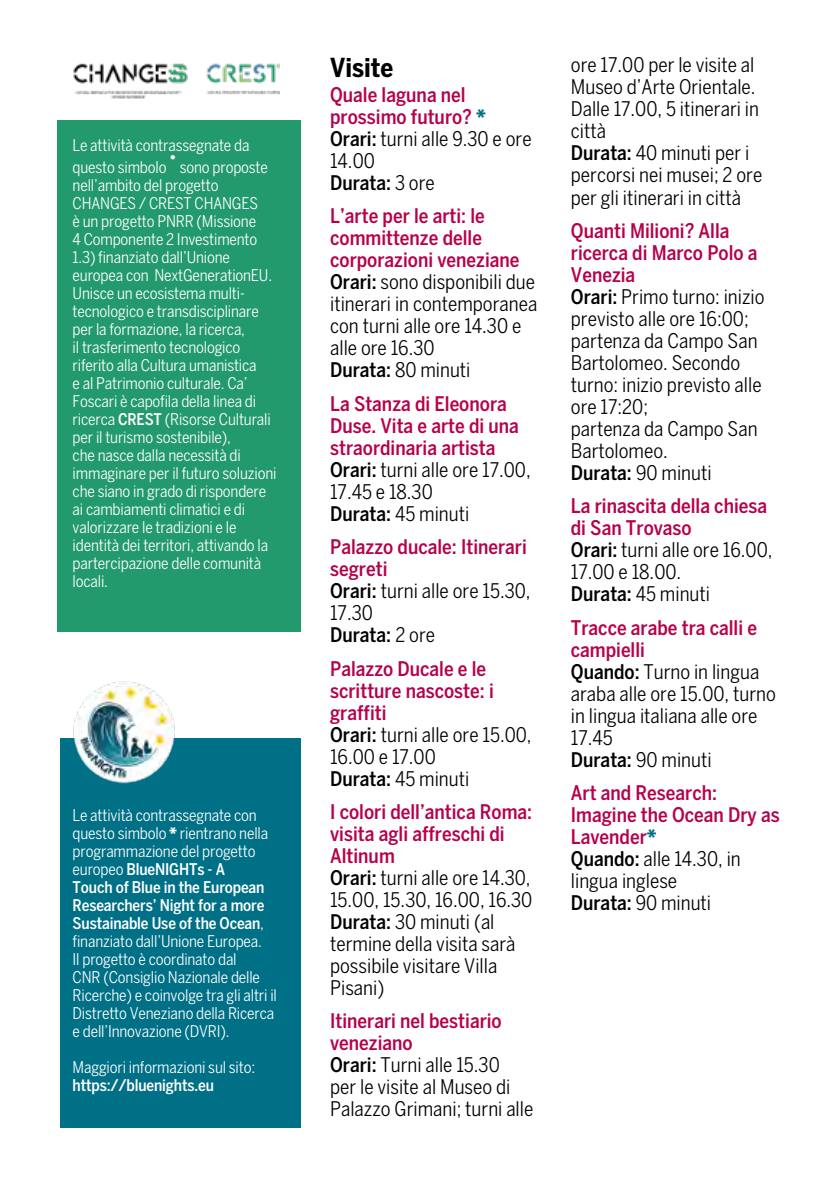
<style>
.page{position:relative;width:840px;height:1191px;background:#fff}
.page>*{position:absolute;margin:0;border:0;box-sizing:border-box;transform-origin:0 0}
.t1{font:700 26px "Benton Sans Cond";color:#000}
.t2{font:20px/22px "Benton Sans Cond";color:#000}
.t3{font:500 20px/22px "Benton Sans Cond";color:#b6014c}
.t4{font:900 16.4px "Benton Sans Cond";color:#fff}
.t5{font:16px/18px "Benton Sans Cond";letter-spacing:-.01em;color:#fff}
.t6{font:500 16px "Benton Sans Cond";letter-spacing:-.01em;color:#fff}
.s1{font-weight:500}
.s2{font-weight:900}
.s3{font-weight:900;color:#007086}
.s4{color:#000}
.s5{font-weight:400;color:#000}
.s6{font-weight:500;color:#b6014c}
</style>
<div class="page">
<div style="left:60px;top:738px;width:240px;height:389px;background:#007086"></div>
<div style="left:57px;top:120px;width:243px;height:512px;background:#239a6d"></div>
<img style="left:73px;top:681px;width:102px;height:102px">
<img style="left:73px;top:63px;width:206px;height:36px">
<p class="t5" style="left:73px;top:134px;width:178px;line-height:22px">Le attività contrassegnate da questo simbolo</p>
<p class="t4" style="left:169px;top:148px;width:9px">•</p>
<p class="t5" style="left:73px;top:158px;width:205px;text-indent:107px">sono proposte nell’ambito del progetto<br>CHANGES / CREST CHANGES<br>è un progetto PNRR (Missione<br>4 Componente 2 Investimento<br>1.3) finanziato dall’Unione europea con NextGenerationEU.<br>Unisce un ecosistema multi&shy;tecnologico e transdisciplinare per la formazione, la ricerca,<br>il trasferimento tecnologico riferito alla Cultura umanistica<br>e al Patrimonio culturale. Ca’<br>Foscari è capofila della linea di ricerca <span class="s1">CREST</span> (Risorse Culturali per il turismo sostenibile),<br>che nasce dalla necessità di immaginare per il futuro soluzioni che siano in grado di rispondere ai cambiamenti climatici e di valorizzare le tradizioni e le identità dei territori, attivando la partercipazione delle comunità locali.</p>
<p class="t5" style="left:73px;top:806px;width:206px">Le attività contrassegnate con questo simbolo <span class="s2">*</span> rientrano nella programmazione del progetto europeo <span class="s1">BlueNIGHTs - A<br>Touch of Blue in the European<br>Researchers’ Night for a more<br>Sustainable Use of the Ocean</span>, finanziato dall’Unione Europea.<br>Il progetto è coordinato dal<br>CNR (Consiglio Nazionale delle<br>Ricerche) e coinvolge tra gli altri il<br>Distretto Veneziano della Ricerca e dell’Innovazione (DVRI).</p>
<p class="t5" style="left:73px;top:1058px;width:184px">Maggiori informazioni sul sito:</p>
<p class="t6" style="left:73px;top:1075px;width:143px">https://bluenights.eu</p>
<h1 class="t1" style="left:330px;top:52px;width:65px">Visite</h1>
<p class="t3" style="left:330px;top:84px;width:203px">Quale laguna nel prossimo futuro? <span class="s3">*<br></span><span class="s4">Orari:</span> <span class="s5">turni alle 9.30 e ore<br>14.00<br></span><span class="s4">Durata:</span> <span class="s5">3 ore</span></p>
<p class="t2" style="left:330px;top:205px;width:208px"><span class="s6">L’arte per le arti: le committenze delle corporazioni veneziane<br></span><span class="s1">Orari:</span> sono disponibili due itinerari in contemporanea con turni alle ore 14.30 e alle ore 16.30<br><span class="s1">Durata:</span> 80 minuti</p>
<p class="t3" style="left:330px;top:392px;width:202px">La Stanza di Eleonora<br>Duse. Vita e arte di una straordinaria artista<br><span class="s4">Orari:</span> <span class="s5">turni alle ore 17.00,<br>17.45 e 18.30<br></span><span class="s4">Durata:</span> <span class="s5">45 minuti</span></p>
<p class="t3" style="left:330px;top:536px;width:202px">Palazzo ducale: Itinerari segreti<br><span class="s4">Orari:</span> <span class="s5">turni alle ore 15.30,<br>17.30<br></span><span class="s4">Durata:</span> <span class="s5">2 ore</span></p>
<p class="t3" style="left:330px;top:657px;width:203px">Palazzo Ducale e le scritture nascoste: i graffiti<br><span class="s4">Orari:</span> <span class="s5">turni alle ore 15.00,<br>16.00 e 17.00<br></span><span class="s4">Durata:</span> <span class="s5">45 minuti</span></p>
<p class="t2" style="left:330px;top:800px;width:204px"><span class="s6">I colori dell’antica Roma: visita agli affreschi di<br>Altinum<br></span><span class="s1">Orari:</span> turni alle ore 14.30,<br>15.00, 15.30, 16.00, 16.30<br><span class="s1">Durata:</span> 30 minuti (al termine della visita sarà possibile visitare Villa<br>Pisani)</p>
<p class="t2" style="left:330px;top:1010px;width:205px"><span class="s6">Itinerari nel bestiario veneziano<br></span><span class="s1">Orari:</span> Turni alle 15.30<br>per le visite al Museo di<br>Palazzo Grimani; turni alle</p>
<p class="t2" style="left:570px;top:54px;width:193px">ore 17.00 per le visite al<br>Museo d’Arte Orientale.<br>Dalle 17.00, 5 itinerari in città<br><span class="s1">Durata:</span> 40 minuti per i percorsi nei musei; 2 ore per gli itinerari in città</p>
<p class="t2" style="left:570px;top:219px;width:195px"><span class="s6">Quanti Milioni? Alla ricerca di Marco Polo a<br>Venezia<br></span><span class="s1">Orari:</span> Primo turno: inizio previsto alle ore 16:00; partenza da Campo San<br>Bartolomeo. Secondo turno: inizio previsto alle ore 17:20;<br>partenza da Campo San<br>Bartolomeo.<br><span class="s1">Durata:</span> 90 minuti</p>
<p class="t2" style="left:570px;top:495px;width:203px"><span class="s6">La rinascita della chiesa di San Trovaso<br></span><span class="s1">Orari:</span> turni alle ore 16.00,<br>17.00 e 18.00.<br><span class="s1">Durata:</span> 45 minuti</p>
<p class="t2" style="left:570px;top:616px;width:206px"><span class="s6">Tracce arabe tra calli e campielli<br></span><span class="s1">Quando:</span> Turno in lingua araba alle ore 15.00, turno in lingua italiana alle ore<br>17.45<br><span class="s1">Durata:</span> 90 minuti</p>
<p class="t3" style="left:570px;top:781px;width:210px">Art and Research:<br>Imagine the Ocean Dry as<br>Lavender<span class="s3">*<br></span><span class="s4">Quando:</span> <span class="s5">alle 14.30, in lingua inglese<br></span><span class="s4">Durata:</span> <span class="s5">90 minuti</span></p>
</div>
